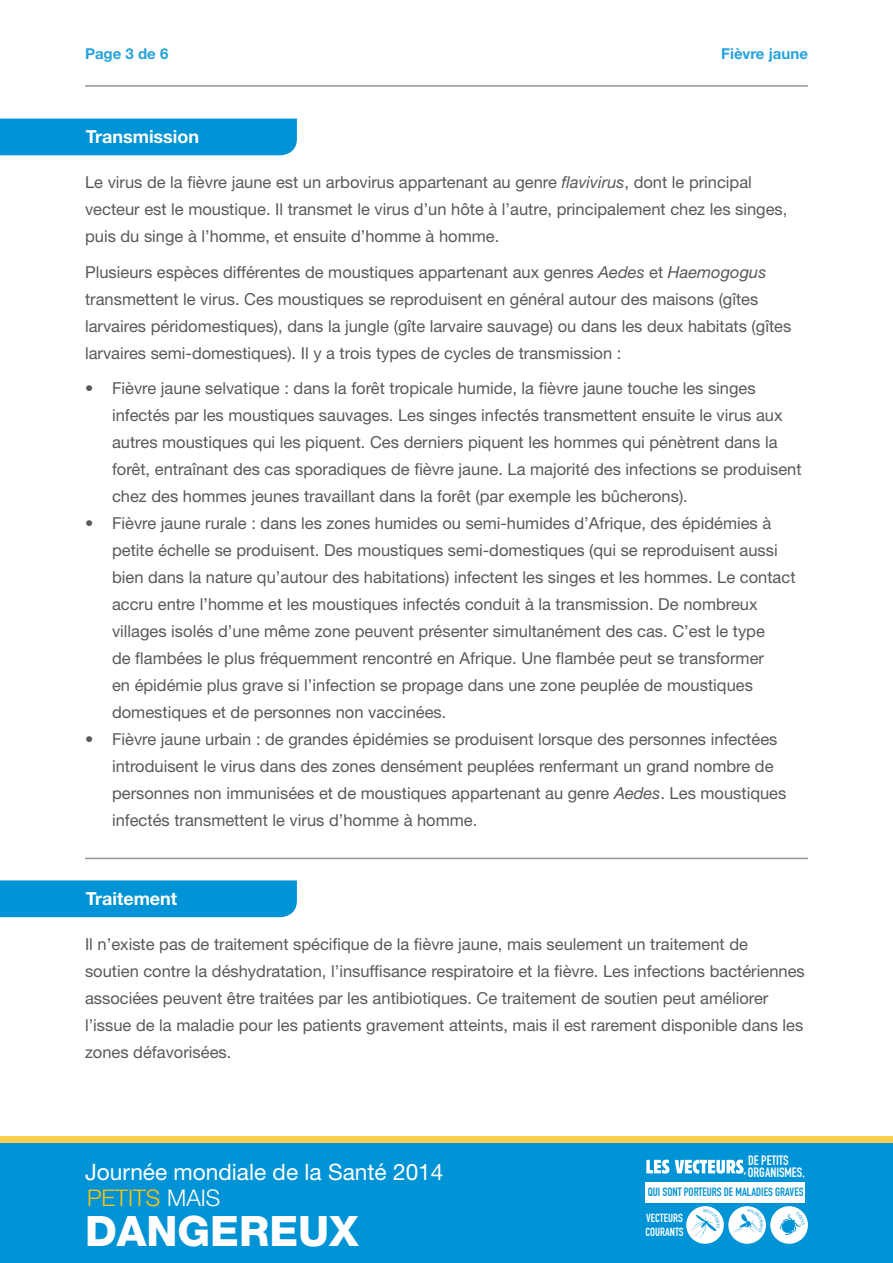
<style>
.page{position:relative;width:893px;height:1263px;background:#fff}
.page>*{position:absolute;margin:0;border:0;box-sizing:border-box;transform-origin:0 0}
.t1{font:800 42px "Helvetica Neue LT Std";color:#fff}
.t2{font:300 22.95px "Helvetica Neue LT Std";color:#ffc40c}
.t3{font:22.65px "Helvetica Neue LT Std";color:#fff}
.t4{font:700 18px "Helvetica Neue LT Std";color:#fff}
.t5{font:16.5px/27px "Helvetica Neue LT Std";color:#58595b}
.t6{font:16.5px "DIN Engschrift Std";color:#fff}
.t7{font:700 15px "Helvetica Neue LT Std";color:#26a2dc}
.t8{font:13.35px "DIN Engschrift Std";color:#fff}
.t9{font:11.85px "DIN Engschrift Std";color:#0093d5}
.t10{font:11.7px/14.1px "DIN Engschrift Std";color:#fff}
.s1{font-style:italic}
.s2{color:#fff}
</style>
<div class="page">
<div style="left:0;top:1136px;width:893px;height:120px;background:#ffce4e"></div>
<div style="left:0;top:1143px;width:893px;height:120px;background:#0093d5"></div>
<div style="left:646px;top:1182px;width:159px;height:21px;background:#fff"></div>
<div style="left:686px;top:1206px;width:38px;height:38px;background:#fff;border-radius:50%"></div>
<div style="left:770px;top:1206px;width:38px;height:38px;background:#fff;border-radius:50%"></div>
<div style="left:728px;top:1206px;width:38px;height:38px;background:#fff;border-radius:50%"></div>
<svg style="left:646px;top:1160px;width:98px;height:13px"></svg>
<hr style="left:85px;top:85px;width:723px;height:2px;background:#939598">
<div style="left:0;top:119px;width:297px;height:36px;background:#0093d5"></div>
<div style="left:0;top:880px;width:297px;height:37px;background:#0093d5"></div>
<hr style="left:85px;top:858px;width:723px;height:1px;background:#939598">
<svg style="left:780px;top:1211px;width:25px;height:24px"></svg>
<svg style="left:734px;top:1209px;width:29px;height:24px"></svg>
<svg style="left:690px;top:1209px;width:30px;height:29px"></svg>
<p class="t7" style="left:85px;top:45px;width:85px">Page 3 de 6</p>
<p class="t4" style="left:86px;top:126px;width:115px">Transmission</p>
<p class="t7" style="left:721px;top:45px;width:88px">Fièvre jaune</p>
<p class="t5" style="left:85px;top:169px;width:704px">Le virus de la fièvre jaune est un arbovirus appartenant au genre <span class="s1">flavivirus</span>, dont le principal vecteur est le moustique. Il transmet le virus ’d un hôte à ’l autre, principalement chez les singes, puis du singe à ’l homme, et ensuite ’d homme à homme.</p>
<p class="t5" style="left:85px;top:258px;width:708px">Plusieurs espèces différentes de moustiques appartenant aux genres <span class="s1">Aedes</span> et <span class="s1">Haemogogus </span>transmettent le virus. Ces moustiques se reproduisent en général autour des maisons (gîtes larvaires péridomestiques ,) dans la jungle (gîte larvaire sauvage) ou dans les deux habitats (gîtes larvaires semi-domestiques .) Il y a trois types de cycles de transmission :</p>
<p class="t5" style="left:112px;top:375px;width:645px">Fièvre jaune selvatique : dans la forêt tropicale humide, la fièvre jaune touche les singes</p>
<p class="t5" style="left:85px;top:375px;width:10px">•</p>
<p class="t5" style="left:85px;top:510px;width:10px">•</p>
<p class="t5" style="left:85px;top:726px;width:10px">•</p>
<p class="t5" style="left:112px;top:402px;width:691px">infectés par les moustiques sauvages. Les singes infectés transmettent ensuite le virus aux autres moustiques qui les piquent. Ces derniers piquent les hommes qui pénètrent dans la forêt, entraînant des cas sporadiques de fièvre jaune. La majorité des infections se produisent chez des hommes jeunes travaillant dans la forêt (par exemple les bûcherons .(<br>Fièvre jaune rurale : dans les zones humides ou semi-humides ’d Afrique, des épidémies à</p>
<p class="t5" style="left:112px;top:537px;width:685px">petite échelle se produisent. Des moustiques semi-domestiques (qui se reproduisent aussi bien dans la nature qu’autour des habitations) infectent les singes et les hommes. Le contact accru entre ’l homme et les moustiques infectés conduit à la transmission. De nombreux villages isolés ’d une même zone peuvent présenter simultanément des cas C. ’est le type<br>de flambées le plus fréquemment rencontré en Afrique. Une flambée peut se transformer<br>en épidémie plus grave si ’l infection se propage dans une zone peuplée de moustiques domestiques et de personnes non vaccinées.<br>Fièvre jaune urbain : de grandes épidémies se produisent lorsque des personnes infectées</p>
<p class="t5" style="left:112px;top:753px;width:676px">introduisent le virus dans des zones densément peuplées renfermant un grand nombre de personnes non immunisées et de moustiques appartenant au genre <span class="s1">Aedes</span>. Les moustiques infectés transmettent le virus ’d homme à homme.</p>
<p class="t4" style="left:86px;top:887px;width:93px">Traitement</p>
<p class="t5" style="left:85px;top:931px;width:721px">Il ’n existe pas de traitement spécifique de la fièvre jaune, mais seulement un traitement de soutien contre la déshydratation ’l, insuffisance respiratoire et la fièvre. Les infections bactériennes associées peuvent être traitées par les antibiotiques. Ce traitement de soutien peut améliorer<br>’l issue de la maladie pour les patients gravement atteints, mais il est rarement disponible dans les zones défavorisées.</p>
<h3 class="t3" style="left:85px;top:1158px;width:360px">Journée mondiale de la Santé 2014</h3>
<h1 class="t1" style="left:85px;top:1206px;width:275px">DANGEREUX</h1>
<h2 class="t2" style="left:87px;top:1184px;width:135px">PETITS <span class="s2">MAIS</span></h2>
<p class="t8" style="left:748px;top:1152px;width:42px">DE PETITS</p>
<p class="t9" style="left:648px;top:1185px;width:157px">QUI SONT PORTEURS DE MALADIES GRAVES</p>
<p class="t10" style="left:645px;top:1211px;width:40px">VECTEURS<br>COURANTS</p>
<p class="t8" style="left:748px;top:1164px;width:58px">ORGANISMES,</p>
<p class="t6" style="left:743px;top:1158px;width:5px">,</p>
</div>
